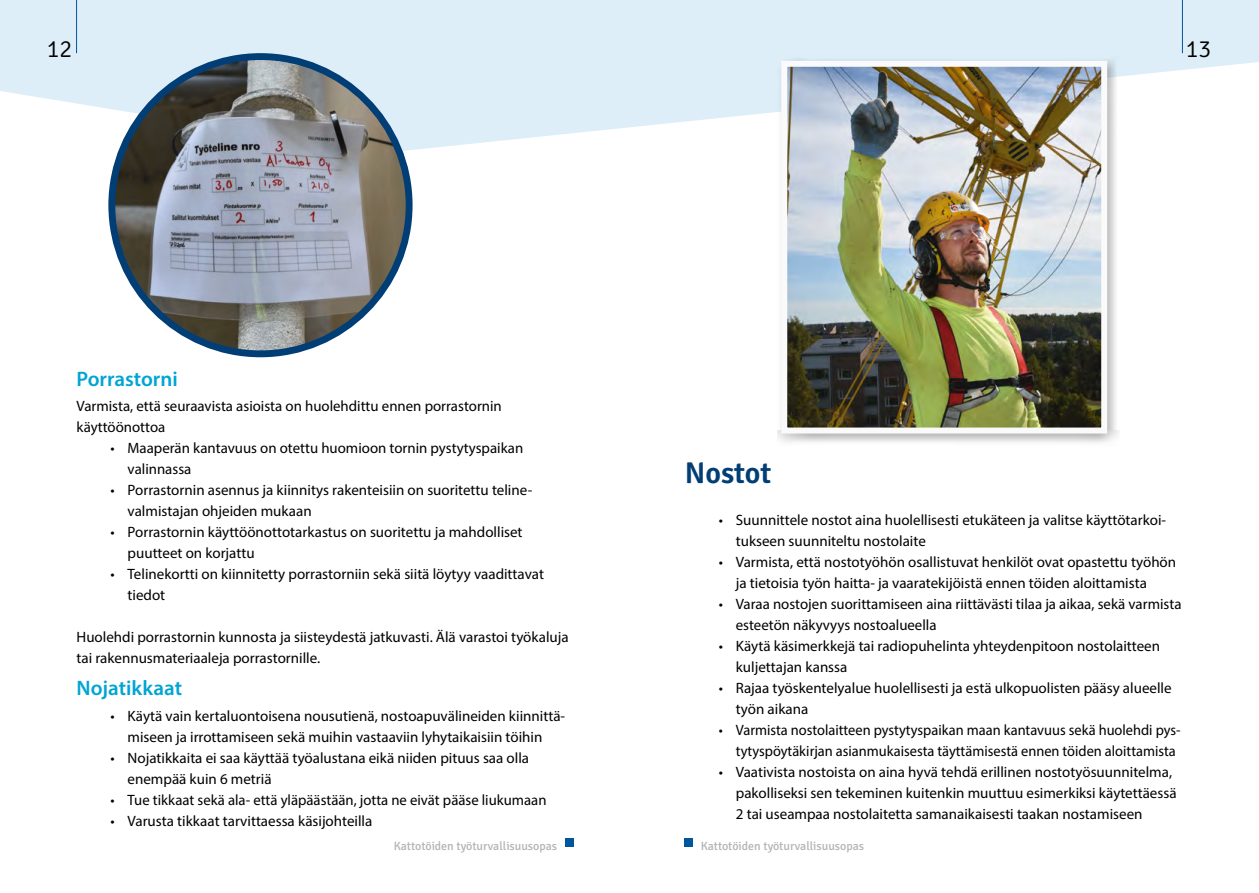
<style>
.page{position:relative;width:1259px;height:893px;background:#fff}
.page>*{position:absolute;margin:0;border:0;box-sizing:border-box;transform-origin:0 0}
.t1{font:600 30px "Signika";color:#003e75}
.t2{font:300 24px "Signika";color:#000}
.t3{font:600 21px "Myriad Pro";color:#00a5d3}
.t4{font:15px/21px "Myriad Pro";color:#000}
.t5{font:15px/21px "Myriad Pro";color:#000;scale:.96 1}
.t6{font:12px "Signika";color:#b3b2b2}
</style>
<div class="page">
<svg style="left:0;top:0;width:1259px;height:153px;fill:#ddeef8"></svg>
<hr style="left:76px;top:0;width:1px;height:53px;background:#00569d">
<hr style="left:1182px;top:0;width:1px;height:53px;background:#00569d">
<div style="left:565px;top:838px;width:9px;height:9px;background:#00569d"></div>
<div style="left:684px;top:838px;width:9px;height:9px;background:#00569d"></div>
<img style="left:112px;top:57px;width:297px;height:297px;border-radius:149px">
<div style="left:108px;top:53px;width:304px;height:304px;border:7px solid #003e75;border-radius:50%"></div>
<div style="left:777px;top:56px;width:342px;height:390px;background:#000;opacity:.3"></div>
<img style="left:788px;top:68px;width:312px;height:359px">
<div style="left:781px;top:61px;width:326px;height:373px;border:6px solid #fafafa"></div>
<h2 class="t2" style="left:47px;top:36px;width:27px">12</h2>
<h2 class="t2" style="left:1185px;top:36px;width:27px">13</h2>
<h3 class="t3" style="left:77px;top:365px;width:103px">Porrastorni</h3>
<p class="t4" style="left:77px;top:395px;width:427px">Varmista, että seuraavista asioista on huolehdittu ennen porrastornin käyttöönottoa</p>
<p class="t4" style="left:128px;top:437px;width:397px;text-indent:-17px">• Maaperän kantavuus on otettu huomioon tornin pystytyspaikan valinnassa</p>
<p class="t4" style="left:128px;top:479px;width:406px;text-indent:-17px">• Porrastornin asennus ja kiinnitys rakenteisiin on suoritettu teline&shy;valmistajan ohjeiden mukaan</p>
<p class="t4" style="left:128px;top:521px;width:396px;text-indent:-17px">• Porrastornin käyttöönottotarkastus on suoritettu ja mahdolliset puutteet on korjattu</p>
<p class="t4" style="left:128px;top:563px;width:418px;text-indent:-17px">• Telinekortti on kiinnitetty porrastorniin sekä siitä löytyy vaadittavat tiedot</p>
<p class="t4" style="left:77px;top:626px;width:494px">Huolehdi porrastornin kunnosta ja siisteydestä jatkuvasti. Älä varastoi työkaluja tai rakennusmateriaaleja porrastornille.</p>
<h3 class="t3" style="left:77px;top:675px;width:107px">Nojatikkaat</h3>
<p class="t4" style="left:111px;top:705px;width:456px;text-align:center">• Käytä vain kertaluontoisena nousutienä, nostoapuvälineiden kiinnittä&shy;miseen ja irrottamiseen sekä muihin vastaaviin lyhytaikaisiin töihin</p>
<p class="t4" style="left:128px;top:747px;width:403px;text-indent:-17px">• Nojatikkaita ei saa käyttää työalustana eikä niiden pituus saa olla enempää kuin 6 metriä</p>
<p class="t4" style="left:111px;top:789px;width:437px">• Tue tikkaat sekä ala- että yläpäästään, jotta ne eivät pääse liukumaan</p>
<p class="t4" style="left:111px;top:810px;width:263px">• Varusta tikkaat tarvittaessa käsijohteilla</p>
<h1 class="t1" style="left:685px;top:456px;width:88px">Nostot</h1>
<p class="t4" style="left:736px;top:509px;width:432px;text-indent:-17px">• Suunnittele nostot aina huolellisesti etukäteen ja valitse käyttötarkoi&shy;tukseen suunniteltu nostolaite</p>
<p class="t4" style="left:736px;top:551px;width:442px;text-indent:-17px">• Varmista, että nostotyöhön osallistuvat henkilöt ovat opastettu työhön ja tietoisia työn haitta- ja vaaratekijöistä ennen töiden aloittamista</p>
<p class="t4" style="left:736px;top:593px;width:447px;text-indent:-17px">• Varaa nostojen suorittamiseen aina riittävästi tilaa ja aikaa, sekä varmista esteetön näkyvyys nostoalueella</p>
<p class="t4" style="left:736px;top:635px;width:426px;text-indent:-17px">• Käytä käsimerkkejä tai radiopuhelinta yhteydenpitoon nostolaitteen kuljettajan kanssa</p>
<p class="t4" style="left:736px;top:677px;width:437px;text-indent:-17px">• Rajaa työskentelyalue huolellisesti ja estä ulkopuolisten pääsy alueelle työn aikana</p>
<p class="t5" style="left:736px;top:719px;width:465px;text-indent:-17px">• Varmista nostolaitteen pystytyspaikan maan kantavuus sekä huolehdi pys&shy;tytyspöytäkirjan asianmukaisesta täyttämisestä ennen töiden aloittamista</p>
<p class="t4" style="left:736px;top:761px;width:442px;text-indent:-17px">• Vaativista nostoista on aina hyvä tehdä erillinen nostotyösuunnitelma, pakolliseksi sen tekeminen kuitenkin muuttuu esimerkiksi käytettäessä<br>2 tai useampaa nostolaitetta samanaikaisesti taakan nostamiseen</p>
<p class="t6" style="left:394px;top:839px;width:165px">Kattotöiden työturvallisuusopas</p>
<p class="t6" style="left:701px;top:839px;width:165px">Kattotöiden työturvallisuusopas</p>
</div>
